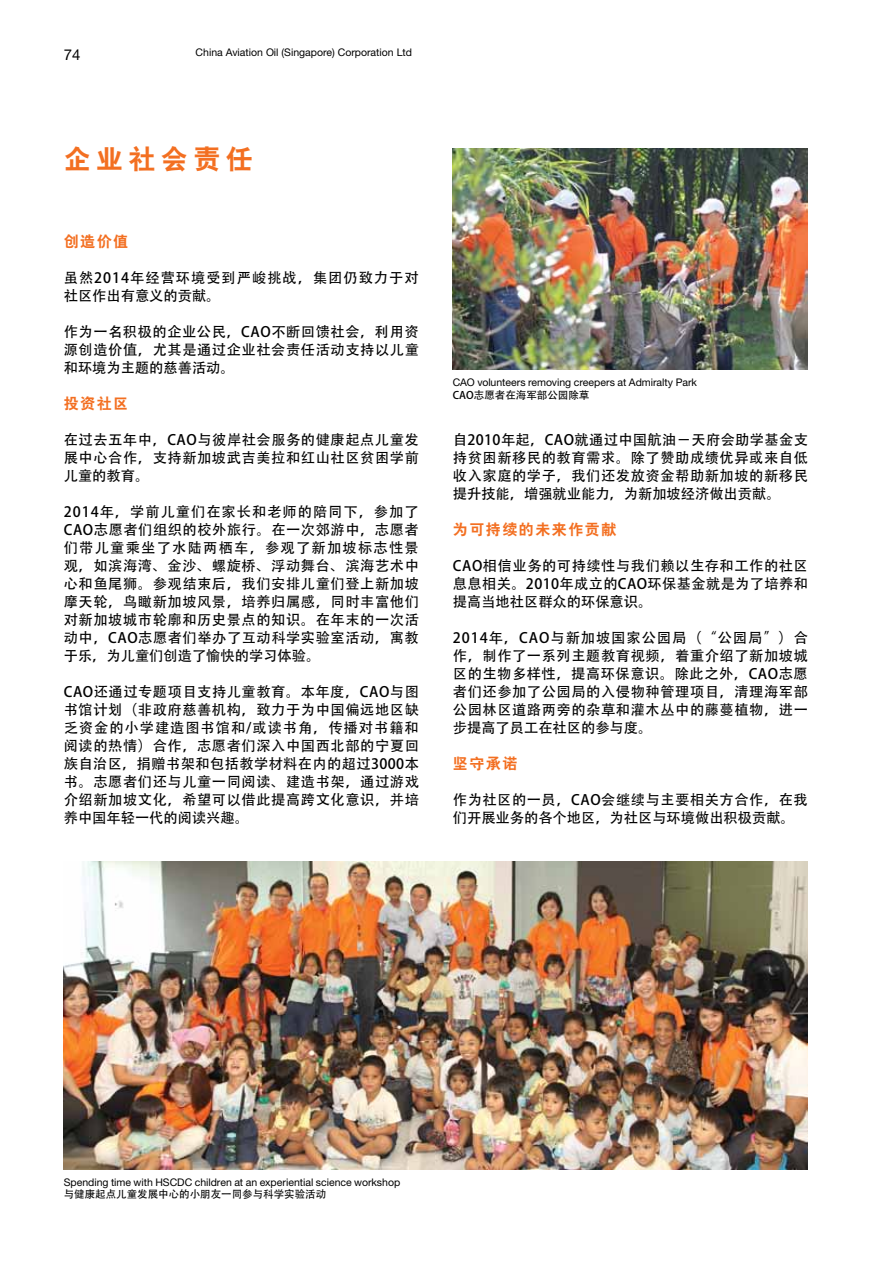
<style>
.page{position:relative;width:893px;height:1263px;background:#fff}
.page>*{position:absolute;margin:0;border:0;box-sizing:border-box;transform-origin:0 0}
.t1{font:27px "Heiti CSEG Bold GB";letter-spacing:.2em;color:#f36f21}
.t2{font:15px "Heiti CSEG Bold GB";letter-spacing:.1em;color:#f36f21}
.t3{font:15px "Helvetica Neue LT Std";color:#000}
.t4{font:14.25px/18px "Adobe Heiti Std";letter-spacing:.04em;color:#000;text-align:justify}
.t5{font:14.25px/18px "Adobe Heiti Std";letter-spacing:.02em;color:#000}
.t6{font:14.25px/18px "Adobe Heiti Std";letter-spacing:.07em;color:#000}
.t7{font:10.5px "Helvetica Neue LT Std";color:#000}
.t8{font:10.5px "Adobe Heiti Std";color:#000}
</style>
<div class="page">
<img style="left:453px;top:149px;width:355px;height:221px">
<img style="left:64px;top:861px;width:744px;height:309px">
<p class="t3" style="left:64px;top:45px;width:18px">74</p>
<p class="t7" style="left:196px;top:46px;width:218px">China Aviation Oil (Singapore) Corporation Ltd</p>
<h1 class="t1" style="left:64px;top:145px;width:190px">企业社会责任</h1>
<p class="t2" style="left:64px;top:234px;width:66px">创造价值</p>
<p class="t6" style="left:64px;top:269px;width:356px">虽然2014年经营环境受到严峻挑战，集团仍致力于对社区作出有意义的贡献。</p>
<p class="t4" style="left:64px;top:323px;width:357px">作为一名积极的企业公民，CAO不断回馈社会，利用资源创造价值，尤其是通过企业社会责任活动支持以儿童和环境为主题的慈善活动。</p>
<p class="t2" style="left:64px;top:396px;width:66px">投资社区</p>
<p class="t4" style="left:64px;top:431px;width:357px">在过去五年中，CAO与彼岸社会服务的健康起点儿童发展中心合作，支持新加坡武吉美拉和红山社区贫困学前儿童的教育。</p>
<p class="t4" style="left:64px;top:503px;width:357px">2014年，学前儿童们在家长和老师的陪同下，参加了CAO志愿者们组织的校外旅行。在一次郊游中，志愿者们带儿童乘坐了水陆两栖车，参观了新加坡标志性景观，如滨海湾、金沙、螺旋桥、浮动舞台、滨海艺术中心和鱼尾狮。参观结束后，我们安排儿童们登上新加坡摩天轮，鸟瞰新加坡风景，培养归属感，同时丰富他们对新加坡城市轮廓和历史景点的知识。在年末的一次活动中，CAO志愿者们举办了互动科学实验室活动，寓教于乐，为儿童们创造了愉快的学习体验。</p>
<p class="t4" style="left:64px;top:683px;width:357px">CAO还通过专题项目支持儿童教育。本年度，CAO与图书馆计划（非政府慈善机构，致力于为中国偏远地区缺乏资金的小学建造图书馆和/或读书角，传播对书籍和阅读的热情）合作，志愿者们深入中国西北部的宁夏回族自治区，捐赠书架和包括教学材料在内的超过3000本书。志愿者们还与儿童一同阅读、建造书架，通过游戏介绍新加坡文化，希望可以借此提高跨文化意识，并培养中国年轻一代的阅读兴趣。</p>
<p class="t7" style="left:453px;top:376px;width:246px">CAO volunteers removing creepers at Admiralty Park</p>
<p class="t8" style="left:453px;top:388px;width:138px">CAO志愿者在海军部公园除草</p>
<p class="t4" style="left:453px;top:431px;width:357px">自2010年起，CAO就通过中国航油－天府会助学基金支持贫困新移民的教育需求。除了赞助成绩优异或来自低收入家庭的学子，我们还发放资金帮助新加坡的新移民提升技能，增强就业能力，为新加坡经济做出贡献。</p>
<p class="t2" style="left:453px;top:522px;width:165px">为可持续的未来作贡献</p>
<p class="t4" style="left:453px;top:557px;width:357px">CAO相信业务的可持续性与我们赖以生存和工作的社区息息相关。2010年成立的CAO环保基金就是为了培养和提高当地社区群众的环保意识。</p>
<p class="t4" style="left:453px;top:629px;width:357px">2014年，CAO与新加坡国家公园局（“公园局”）合作，制作了一系列主题教育视频，着重介绍了新加坡城区的生物多样性，提高环保意识。除此之外，CAO志愿者们还参加了公园局的入侵物种管理项目，清理海军部公园林区道路两旁的杂草和灌木丛中的藤蔓植物，进一步提高了员工在社区的参与度。</p>
<p class="t2" style="left:453px;top:756px;width:66px">坚守承诺</p>
<p class="t5" style="left:453px;top:791px;width:356px">作为社区的一员，CAO会继续与主要相关方合作，在我们开展业务的各个地区，为社区与环境做出积极贡献。</p>
<p class="t7" style="left:64px;top:1176px;width:338px">Spending time with HSCDC children at an experiential science workshop</p>
<p class="t8" style="left:64px;top:1188px;width:264px">与健康起点儿童发展中心的小朋友一同参与科学实验活动</p>
</div>
